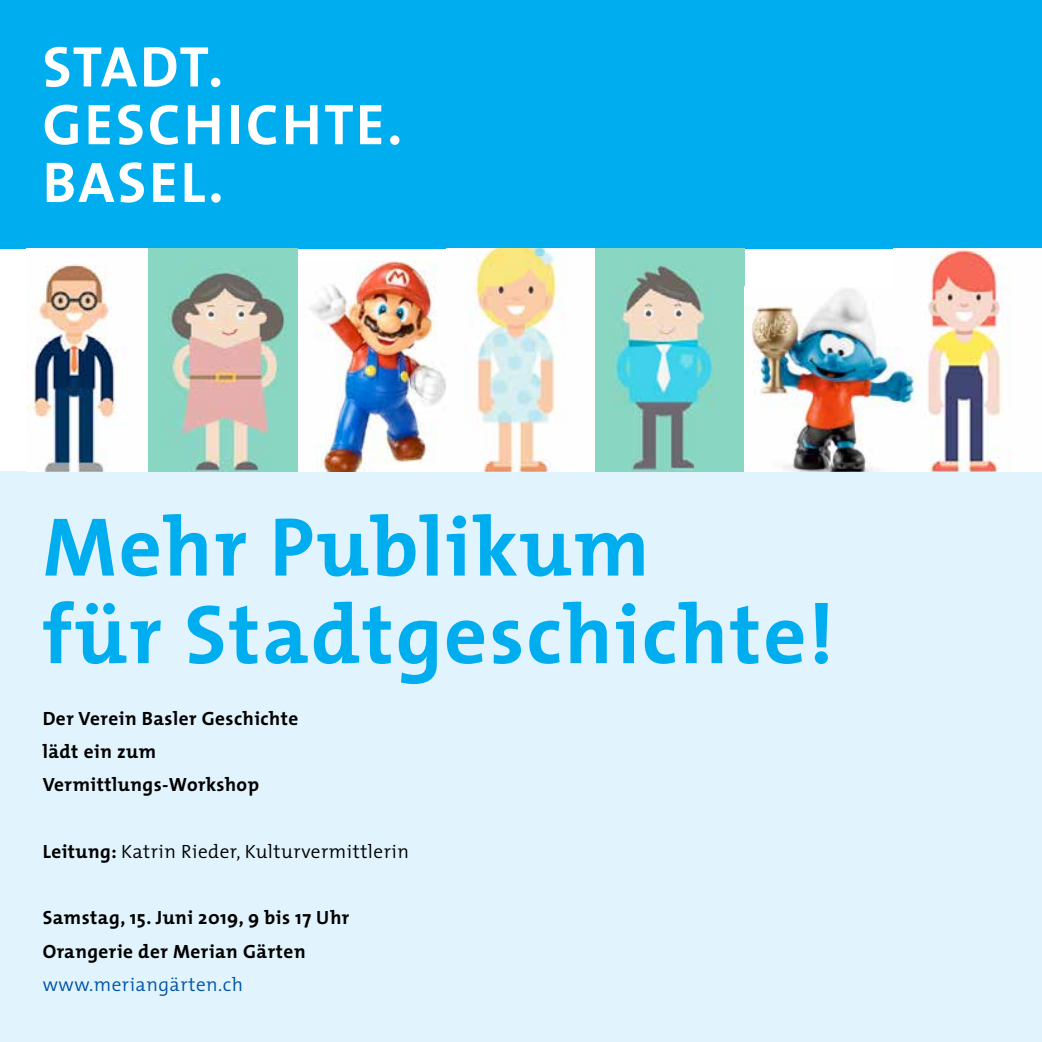
<style>
.page{position:relative;width:1042px;height:1042px;background:#fff}
.page>*{position:absolute;margin:0;border:0;box-sizing:border-box;transform-origin:0 0}
.t1{font:700 84px/87.5px "The Mix";letter-spacing:.025em;color:#00aeef}
.t2{font:700 57.75px/57.8px "The Mix";letter-spacing:.05em;color:#fff}
.t3{font:700 19.25px/33.2px "The Mix";letter-spacing:.025em;color:#000}
.t4{font:300 19.25px "The Mix";letter-spacing:.025em;color:#000}
.t5{font:300 19.25px "The Mix";letter-spacing:.025em;color:#0054a6}
.s1{font-weight:700}
</style>
<div class="page">
<div style="left:0;top:0;width:1042px;height:248px;background:#00aeef"></div>
<div style="left:0;top:471px;width:1042px;height:571px;background:#e1f4fd"></div>
<img style="left:446px;top:248px;width:298px;height:223px">
<img style="left:919px;top:248px;width:92px;height:223px">
<img style="left:27px;top:248px;width:271px;height:223px">
<img style="left:310px;top:261px;width:136px;height:210px">
<img style="left:751px;top:288px;width:168px;height:183px">
<h2 class="t2" style="left:43px;top:37px;width:361px">STADT.<br>GESCHICHTE.<br>BASEL.</h2>
<h1 class="t1" style="left:43px;top:501px;width:793px">Mehr Publikum<br>für Stadtgeschichte!</h1>
<p class="t3" style="left:43px;top:701px;width:257px">Der Verein Basler Geschichte lädt ein zum<br>Vermittlungs-Workshop</p>
<p class="t4" style="left:43px;top:835px;width:368px"><span class="s1">Leitung:</span> Katrin Rieder, Kulturvermittlerin</p>
<p class="t3" style="left:43px;top:900px;width:308px">Samstag, 15. Juni 2019, 9 bis 17 Uhr<br>Orangerie der Merian Gärten</p>
<p class="t5" style="left:43px;top:968px;width:202px">www.meriangärten.ch</p>
</div>
